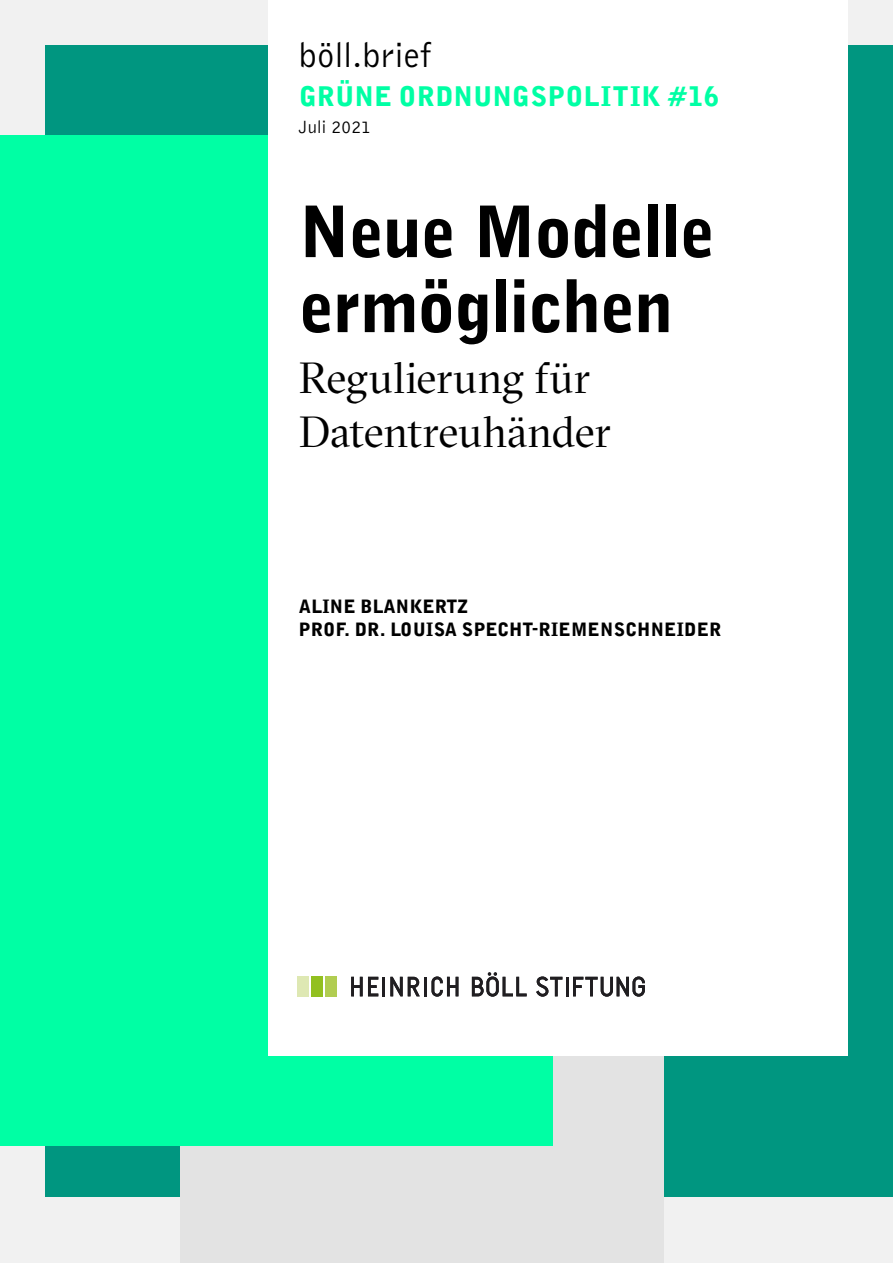
<style>
.page{position:relative;width:893px;height:1263px;background:#f1f1f1}
.page>*{position:absolute;margin:0;border:0;box-sizing:border-box;transform-origin:0 0}
.t1{font:900 70.5px/75px "Bell Gothic";letter-spacing:-.015em;color:#000}
.t2{font:43.5px/54.3px "GT Sectra Fine";letter-spacing:-.005em;color:#000}
.t3{font:36px "Bell Gothic";letter-spacing:-.01em;color:#000}
.t4{font:900 27px "Bell Gothic";letter-spacing:.01em;color:#00ffa4}
.t5{font:900 18.3px/22.5px "Bell Gothic";letter-spacing:.015em;color:#000}
.t6{font:18.3px "Bell Gothic";letter-spacing:-.015em;color:#000}
</style>
<div class="page">
<div style="left:45px;top:45px;width:848px;height:1152px;background:#009680"></div>
<div style="left:180px;top:379px;width:484px;height:884px;background:#e3e3e3"></div>
<div style="left:0;top:135px;width:553px;height:1010px;background:#00ffa4"></div>
<div style="left:268px;top:0;width:580px;height:1055px;background:#fff"></div>
<svg style="left:351px;top:977px;width:69px;height:19px"></svg>
<hr style="left:424px;top:977px;width:3px;height:19px;background:#201e21">
<svg style="left:432px;top:976px;width:26px;height:21px"></svg>
<svg style="left:472px;top:972px;width:55px;height:25px"></svg>
<svg style="left:536px;top:976px;width:26px;height:21px"></svg>
<hr style="left:566px;top:977px;width:3px;height:19px;background:#201e21">
<svg style="left:573px;top:976px;width:72px;height:21px"></svg>
<div style="left:325px;top:976px;width:12px;height:21px;background:#b1cd51"></div>
<div style="left:311px;top:976px;width:12px;height:21px;background:#92c020"></div>
<div style="left:297px;top:976px;width:11px;height:21px;background:#dee8b3"></div>
<h3 class="t3" style="left:299px;top:32px;width:134px">böll.brief</h3>
<h3 class="t4" style="left:299px;top:79px;width:422px">GRÜNE ORDNUNGSPOLITIK #16</h3>
<p class="t6" style="left:299px;top:115px;width:74px">Juli 2021</p>
<h1 class="t1" style="left:299px;top:196px;width:418px">Neue Modelle ermöglichen</h1>
<h2 class="t2" style="left:299px;top:350px;width:313px">Regulierung für<br>Datentreuhänder</h2>
<p class="t5" style="left:299px;top:596px;width:424px">ALINE BLANKERTZ<br>PROF. DR. LOUISA SPECHT-RIEMENSCHNEIDER</p>
</div>
